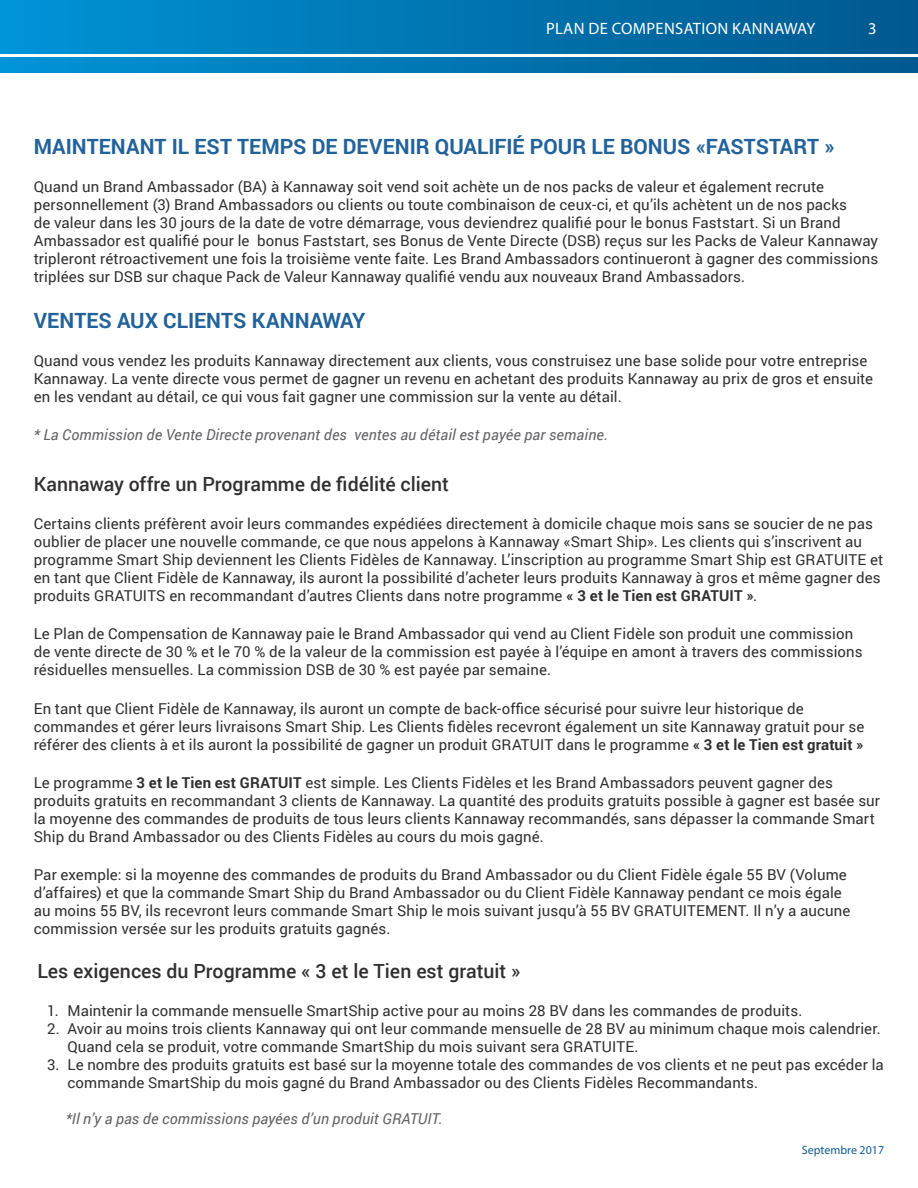
<style>
.page{position:relative;width:918px;height:1188px;background:#fff}
.page>*{position:absolute;margin:0;border:0;box-sizing:border-box;transform-origin:0 0}
.t1{font:700 21px "Roboto";color:#22629a}
.t2{font:500 19.5px "Roboto";color:#312f30}
.t3{font:16.5px "Myriad Pro";letter-spacing:.02em;color:#fff}
.t4{font:15px/18px "Roboto";letter-spacing:.005em;color:#312f30}
.t5{font:italic 15px "Roboto";letter-spacing:.01em;color:#636366}
.t6{font:12px "Myriad Pro";color:#105d97}
.s1{font-weight:700}
</style>
<div class="page">
<div style="left:0;top:0;width:918px;height:54px;background:linear-gradient(to right,#0093d6,#01588d)"></div>
<svg style="left:0;top:57px;width:918px;height:15px;background:#0075b1"></svg>
<p class="t3" style="left:546px;top:18px;width:271px">PLAN DE COMPENSATION KANNAWAY</p>
<p class="t3" style="left:868px;top:18px;width:10px">3</p>
<h1 class="t1" style="left:34px;top:132px;width:803px">MAINTENANT IL EST TEMPS DE DEVENIR QUALIFIÉ POUR LE BONUS «FASTSTART »</h1>
<p class="t4" style="left:34px;top:178px;width:846px">Quand un Brand Ambassador (BA) à Kannaway soit vend soit achète un de nos packs de valeur et également recrute personnellement (3) Brand Ambassadors ou clients ou toute combinaison de ceux-ci, et qu’ils achètent un de nos packs<br>de valeur dans les 30 jours de la date de votre démarrage, vous deviendrez qualifié pour le bonus Faststart. Si un Brand Ambassador est qualifié pour le bonus Faststart, ses Bonus de Vente Directe (DSB) reçus sur les Packs de Valeur Kannaway tripleront rétroactivement une fois la troisième vente faite. Les Brand Ambassadors continueront à gagner des commissions triplées sur DSB sur chaque Pack de Valeur Kannaway qualifié vendu aux nouveaux Brand Ambassadors.</p>
<h1 class="t1" style="left:34px;top:306px;width:333px">VENTES AUX CLIENTS KANNAWAY</h1>
<p class="t4" style="left:34px;top:351px;width:841px">Quand vous vendez les produits Kannaway directement aux clients, vous construisez une base solide pour votre entreprise<br>Kannaway. La vente directe vous permet de gagner un revenu en achetant des produits Kannaway au prix de gros et ensuite en les vendant au détail, ce qui vous fait gagner une commission sur la vente au détail.</p>
<p class="t5" style="left:34px;top:425px;width:576px">* La Commission de Vente Directe provenant des ventes au détail est payée par semaine.</p>
<h2 class="t2" style="left:34px;top:470px;width:417px">Kannaway offre un Programme de fidélité client</h2>
<p class="t4" style="left:34px;top:514px;width:851px">Certains clients préfèrent avoir leurs commandes expédiées directement à domicile chaque mois sans se soucier de ne pas oublier de placer une nouvelle commande, ce que nous appelons à Kannaway «Smart Ship». Les clients qui s’inscrivent au programme Smart Ship deviennent les Clients Fidèles de Kannaway. L’inscription au programme Smart Ship est GRATUITE et en tant que Client Fidèle de Kannaway, ils auront la possibilité d’acheter leurs produits Kannaway à gros et même gagner des produits GRATUITS en recommandant d’autres Clients dans notre programme <span class="s1">« 3 et le Tien est GRATUIT »</span>.</p>
<p class="t4" style="left:34px;top:624px;width:830px">Le Plan de Compensation de Kannaway paie le Brand Ambassador qui vend au Client Fidèle son produit une commission de vente directe de 30 % et le 70 % de la valeur de la commission est payée à l’équipe en amont à travers des commissions résiduelles mensuelles. La commission DSB de 30 % est payée par semaine.</p>
<p class="t4" style="left:34px;top:699px;width:832px">En tant que Client Fidèle de Kannaway, ils auront un compte de back-office sécurisé pour suivre leur historique de commandes et gérer leurs livraisons Smart Ship. Les Clients fidèles recevront également un site Kannaway gratuit pour se référer des clients à et ils auront la possibilité de gagner un produit GRATUIT dans le programme <span class="s1">« 3 et le Tien est gratuit »</span></p>
<p class="t4" style="left:34px;top:773px;width:848px">Le programme <span class="s1">3 et le Tien est GRATUIT</span> est simple. Les Clients Fidèles et les Brand Ambassadors peuvent gagner des produits gratuits en recommandant 3 clients de Kannaway. La quantité des produits gratuits possible à gagner est basée sur la moyenne des commandes de produits de tous leurs clients Kannaway recommandés, sans dépasser la commande Smart Ship du Brand Ambassador ou des Clients Fidèles au cours du mois gagné.</p>
<p class="t4" style="left:34px;top:865px;width:818px">Par exemple: si la moyenne des commandes de produits du Brand Ambassador ou du Client Fidèle égale 55 BV (Volume d’affaires) et que la commande Smart Ship du Brand Ambassador ou du Client Fidèle Kannaway pendant ce mois égale au moins 55 BV, ils recevront leurs commande Smart Ship le mois suivant jusqu’à 55 BV GRATUITEMENT. Il n’y a aucune commission versée sur les produits gratuits gagnés.</p>
<h2 class="t2" style="left:37px;top:957px;width:485px">Les exigences du Programme « 3 et le Tien est gratuit »</h2>
<p class="t4" style="left:47px;top:1001px;width:757px">1. Maintenir la commande mensuelle SmartShip active pour au moins 28 BV dans les commandes de produits.</p>
<p class="t4" style="left:68px;top:1019px;width:815px;text-indent:-20px">2. Avoir au moins trois clients Kannaway qui ont leur commande mensuelle de 28 BV au minimum chaque mois calendrier.<br>Quand cela se produit, votre commande SmartShip du mois suivant sera GRATUITE.</p>
<p class="t4" style="left:68px;top:1055px;width:818px;text-indent:-20px">3. Le nombre des produits gratuits est basé sur la moyenne totale des commandes de vos clients et ne peut pas excéder la commande SmartShip du mois gagné du Brand Ambassador ou des Clients Fidèles Recommandants.</p>
<p class="t5" style="left:66px;top:1108px;width:378px">*Il n’y a pas de commissions payées d’un produit GRATUIT.</p>
<p class="t6" style="left:802px;top:1143px;width:84px">Septembre 2017</p>
</div>
